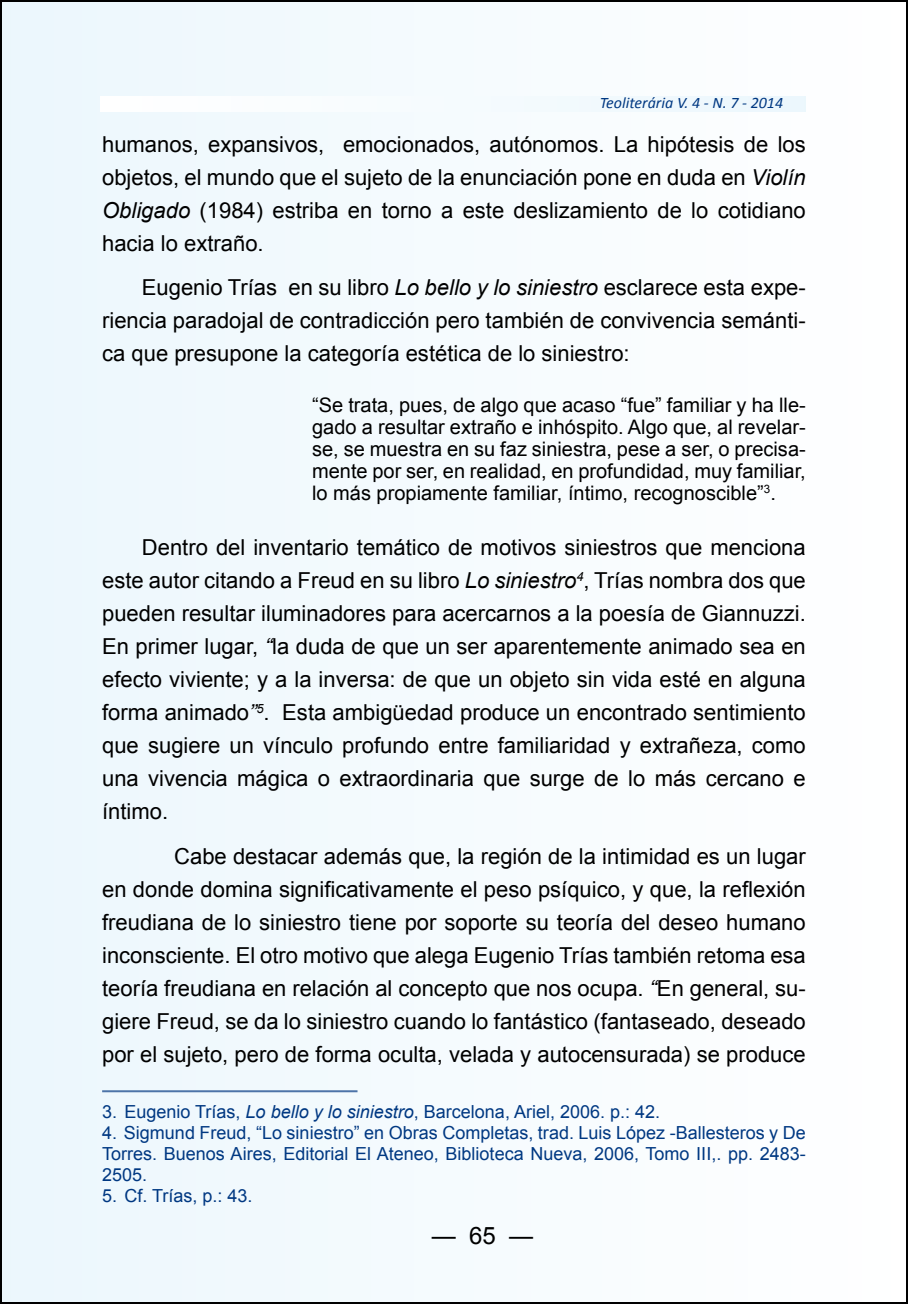
<style>
.page{position:relative;width:908px;height:1304px;background:#fff}
.page>*{position:absolute;margin:0;border:0;box-sizing:border-box;transform-origin:0 0}
.t1{font:24px "Arial";color:#000}
.t2{font:22px/33px "Arial";color:#000;text-align:justify}
.t3{font:20px/22px "Arial";color:#000;text-align:justify}
.t4{font:18px/21px "Arial";color:#003882;text-align:justify}
.t5{font:italic 16px "Calibri";color:#003882}
.s1{font-style:italic}
</style>
<div class="page">
<div style="left:1px;top:1px;width:905px;height:1302px;background:#f5fbfe"></div>
<hr style="left:102px;top:1090px;width:255px;height:2px;background:#4d74a8">
<p class="t5" style="left:599px;top:93px;width:185px">Teoliterária V. 4 - N. 7 - 2014</p>
<p class="t2" style="left:102px;top:128px;width:704px">humanos, expansivos, emocionados, autónomos. La hipótesis de los objetos, el mundo que el sujeto de la enunciación pone en duda en <span class="s1">Violín Obligado</span> (1984) estriba en torno a este deslizamiento de lo cotidiano hacia lo extraño.</p>
<p class="t2" style="left:102px;top:271px;width:704px;text-indent:40px">Eugenio Trías en su libro <span class="s1">Lo bello y lo siniestro</span> esclarece esta expe&shy;riencia paradojal de contradicción pero también de convivencia semánti&shy;ca que presupone la categoría estética de lo siniestro:</p>
<p class="t3" style="left:312px;top:394px;width:495px">“Se trata, pues, de algo que acaso “fue” familiar y ha lle&shy;gado a resultar extraño e inhóspito. Algo que, al revelar&shy;se, se muestra en su faz siniestra, pese a ser, o precisa&shy;mente por ser, en realidad, en profundidad, muy familiar, lo más propiamente familiar, íntimo, recognoscible”<sup>3</sup>.</p>
<p class="t2" style="left:102px;top:531px;width:705px;text-indent:40px">Dentro del inventario temático de motivos siniestros que menciona este autor citando a Freud en su libro <span class="s1">Lo siniestro</span><sup>4</sup>, Trías nombra dos que pueden resultar iluminadores para acercarnos a la poesía de Giannuzzi.<br>En primer lugar, <span class="s1">“</span>la duda de que un ser aparentemente animado sea en efecto viviente; y a la inversa: de que un objeto sin vida esté en alguna forma animado<span class="s1">”</span><sup>5</sup>. Esta ambigüedad produce un encontrado sentimiento que sugiere un vínculo profundo entre familiaridad y extrañeza, como una vivencia mágica o extraordinaria que surge de lo más cercano e íntimo.</p>
<p class="t2" style="left:102px;top:840px;width:704px;text-indent:72px">Cabe destacar además que, la región de la intimidad es un lugar en donde domina significativamente el peso psíquico, y que, la reflexión freudiana de lo siniestro tiene por soporte su teoría del deseo humano inconsciente. El otro motivo que alega Eugenio Trías también retoma esa teoría freudiana en relación al concepto que nos ocupa. <span class="s1">“</span>En general, su&shy;giere Freud, se da lo siniestro cuando lo fantástico (fantaseado, deseado por el sujeto, pero de forma oculta, velada y autocensurada) se produce</p>
<p class="t4" style="left:102px;top:1101px;width:559px">3. Eugenio Trías, <span class="s1">Lo bello y lo siniestro</span>, Barcelona, Ariel, 2006. p.: 42.</p>
<p class="t4" style="left:102px;top:1122px;width:704px">4. Sigmund Freud, “Lo siniestro” en Obras Completas, trad. Luis López -Ballesteros y De Torres. Buenos Aires, Editorial El Ateneo, Biblioteca Nueva, 2006, Tomo III,. pp. 2483- 2505.</p>
<p class="t4" style="left:102px;top:1185px;width:152px">5. Cf. Trías, p.: 43.</p>
<p class="t1" style="left:431px;top:1219px;width:103px">— 65 —</p>
</div>
